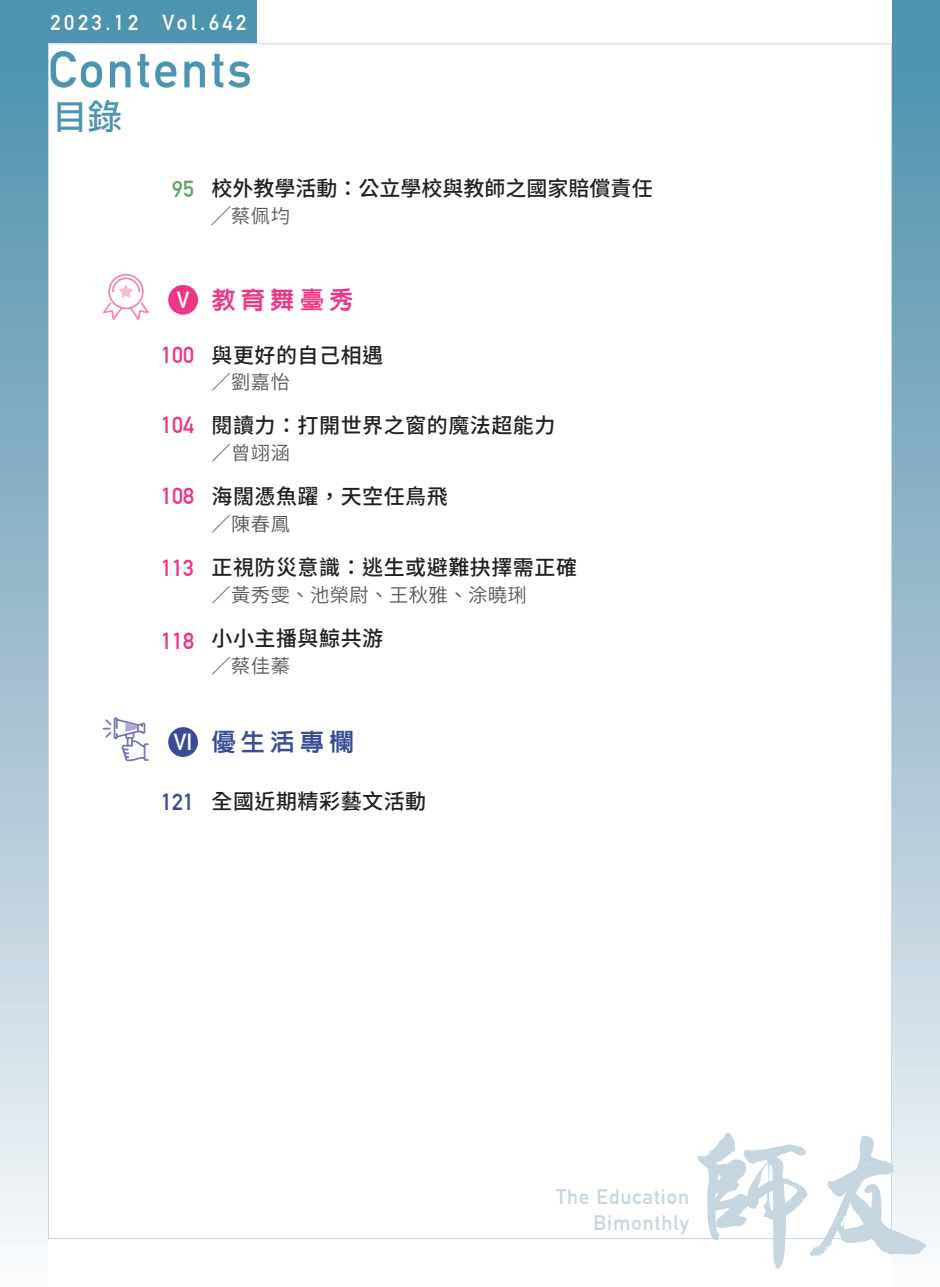
<style>
.page{position:relative;width:940px;height:1287px;background:#fff}
.page>*{position:absolute;margin:0;border:0;box-sizing:border-box;transform-origin:0 0}
.t1{font:700 50.75px "DIN Alternate";letter-spacing:.05em;color:#4d94b0}
.t2{font:35px "DF Li Hei Std W5";color:#4d94b0}
.t3{font:800 24.5px "AR Hei B5";letter-spacing:.2em;color:#ee3689}
.t4{font:800 24.5px "AR Hei B5";letter-spacing:.2em;color:#3a4c98}
.t5{font:700 22.75px "DIN Alternate";color:#ee3689}
.t6{font:700 22.75px "DIN Alternate";color:#3a4c98}
.t7{font:700 21.35px "DIN Alternate";letter-spacing:.17em;color:#fff}
.t8{font:500 21px "Source Han Sans TC";letter-spacing:.025em;color:#231f20}
.t9{font:500 21px "Source Han Sans TC";color:#231f20}
.t10{font:700 20.47px/25.9px "DIN Alternate";letter-spacing:.05em;color:#c5d6e1;text-align:right}
.t11{font:19.25px "Source Han Sans TC";letter-spacing:.025em;color:#57585a}
.s1{font-family:"DIN Alternate";font-weight:700;font-size:22.75px;color:#63a76c}
.s2{font-family:"DIN Alternate";font-weight:700;font-size:22.75px;color:#fff}
</style>
<div class="page">
<div style="left:0;top:0;width:256px;height:43px;background:#4d94b0"></div>
<div style="left:892px;top:0;width:48px;height:43px;background:#4d94b0"></div>
<div style="left:0;top:30px;width:48px;height:1257px;background:linear-gradient(to bottom,#4b8dab,#f8f6f9)"></div>
<div style="left:892px;top:28px;width:48px;height:1259px;background:linear-gradient(to bottom,#4a8dab,#f8f6f9)"></div>
<svg style="left:697px;top:1132px;width:229px;height:137px"></svg>
<div style="left:168px;top:285px;width:30px;height:30px;background:#ee3689;border-radius:50%"></div>
<svg style="left:103px;top:273px;width:46px;height:47px"></svg>
<div style="left:168px;top:727px;width:30px;height:30px;background:#3a4c98;border-radius:50%"></div>
<svg style="left:102px;top:717px;width:47px;height:45px"></svg>
<p class="t7" style="left:50px;top:7px;width:198px">2023.12 Vol.642</p>
<h1 class="t1" style="left:48px;top:31px;width:205px">Contents</h1>
<h2 class="t2" style="left:53px;top:97px;width:72px">目錄</h2>
<p class="t9" style="left:172px;top:177px;width:482px"><span class="s1">95</span> 校外教學活動：公立學校與教師之國家賠償責任</p>
<p class="t11" style="left:211px;top:205px;width:80px">╱蔡佩均</p>
<p class="t3" style="left:177px;top:288px;width:178px"><span class="s2">Ⅴ</span> 教育舞臺秀</p>
<p class="t5" style="left:161px;top:338px;width:34px">100</p>
<p class="t5" style="left:161px;top:408px;width:34px">104</p>
<p class="t5" style="left:161px;top:478px;width:34px">108</p>
<p class="t5" style="left:161px;top:550px;width:34px">113</p>
<p class="t5" style="left:161px;top:624px;width:34px">118</p>
<p class="t8" style="left:211px;top:343px;width:173px">與更好的自己相遇</p>
<p class="t11" style="left:211px;top:371px;width:100px">／劉嘉怡　</p>
<p class="t8" style="left:211px;top:414px;width:345px">閱讀力：打開世界之窗的魔法超能力</p>
<p class="t11" style="left:211px;top:442px;width:100px">／曾翊涵　</p>
<p class="t8" style="left:211px;top:485px;width:238px">海闊憑魚躍，天空任鳥飛</p>
<p class="t11" style="left:211px;top:513px;width:100px">／陳春鳳　</p>
<p class="t8" style="left:211px;top:556px;width:367px">正視防災意識：逃生或避難抉擇需正確</p>
<p class="t11" style="left:211px;top:584px;width:317px">／黃秀雯、池榮尉、王秋雅、涂曉琍</p>
<p class="t8" style="left:211px;top:626px;width:173px">小小主播與鯨共游</p>
<p class="t11" style="left:211px;top:655px;width:80px">／蔡佳蓁</p>
<p class="t4" style="left:174px;top:730px;width:181px"><span class="s2">Ⅵ</span> 優生活專欄</p>
<p class="t6" style="left:161px;top:785px;width:34px">121</p>
<p class="t8" style="left:211px;top:790px;width:216px">全國近期精彩藝文活動</p>
<p class="t10" style="left:556px;top:1182px;width:134px">The Education<br>Bimonthly</p>
</div>
